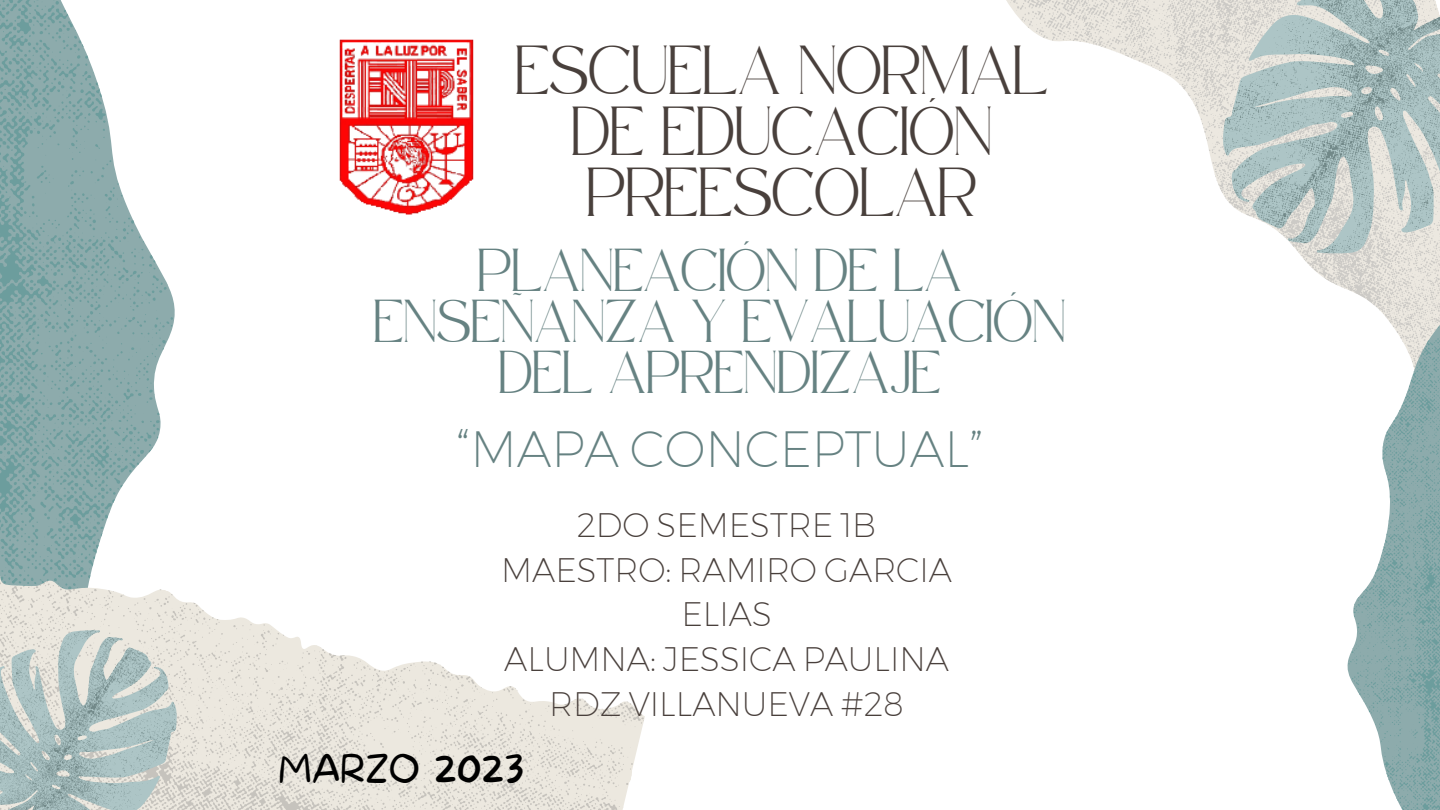
<style>
.page{position:relative;width:1440px;height:810px;background:#fff}
.page>*{position:absolute;margin:0;border:0;box-sizing:border-box;transform-origin:0 0}
.t1{font:300 49.7px "Kief Montaser Extra";color:#668282}
.t2{font:100 36.9px "More Sugar";color:#000}
.t3{font:33.8px/60.9px "Safira March";color:#49403c;text-align:center}
.t4{font:300 33.1px/44.8px "Kief Montaser Extra";color:#49403c;text-align:center}
.t5{font:29.5px/51.3px "Safira March";color:#668282;text-align:center}
</style>
<div class="page">
<svg style="left:0;top:0;width:175px;height:534px;fill:#8dabac"></svg>
<svg style="left:0;top:535px;width:645px;height:275px"></svg>
<svg style="left:1009px;top:0;width:431px;height:325px"></svg>
<svg style="left:0;top:599px;width:219px;height:211px"></svg>
<svg style="left:1347px;top:325px;width:93px;height:485px"></svg>
<svg style="left:1173px;top:0;width:267px;height:290px"></svg>
<img style="left:339px;top:39px;width:135px;height:176px">
<p class="t3" style="left:515px;top:52px;width:535px">ESCUELA NORMAL<br>DE EDUCACIÓN<br>PREESCOLAR</p>
<p class="t5" style="left:374px;top:255px;width:694px">PLANEACIÓN DE LA<br>ENSEÑANZA Y EVALUACIÓN<br>DEL APRENDIZAJE</p>
<h1 class="t1" style="left:456px;top:419px;width:529px">“MAPA CONCEPTUAL”</h1>
<p class="t4" style="left:501px;top:502px;width:452px">2DO SEMESTRE 1B<br>MAESTRO: RAMIRO GARCIA<br>ELIAS<br>ALUMNA: JESSICA PAULINA<br>RDZ VILLANUEVA #28</p>
<p class="t2" style="left:279px;top:748px;width:247px">MARZO 2023</p>
</div>
